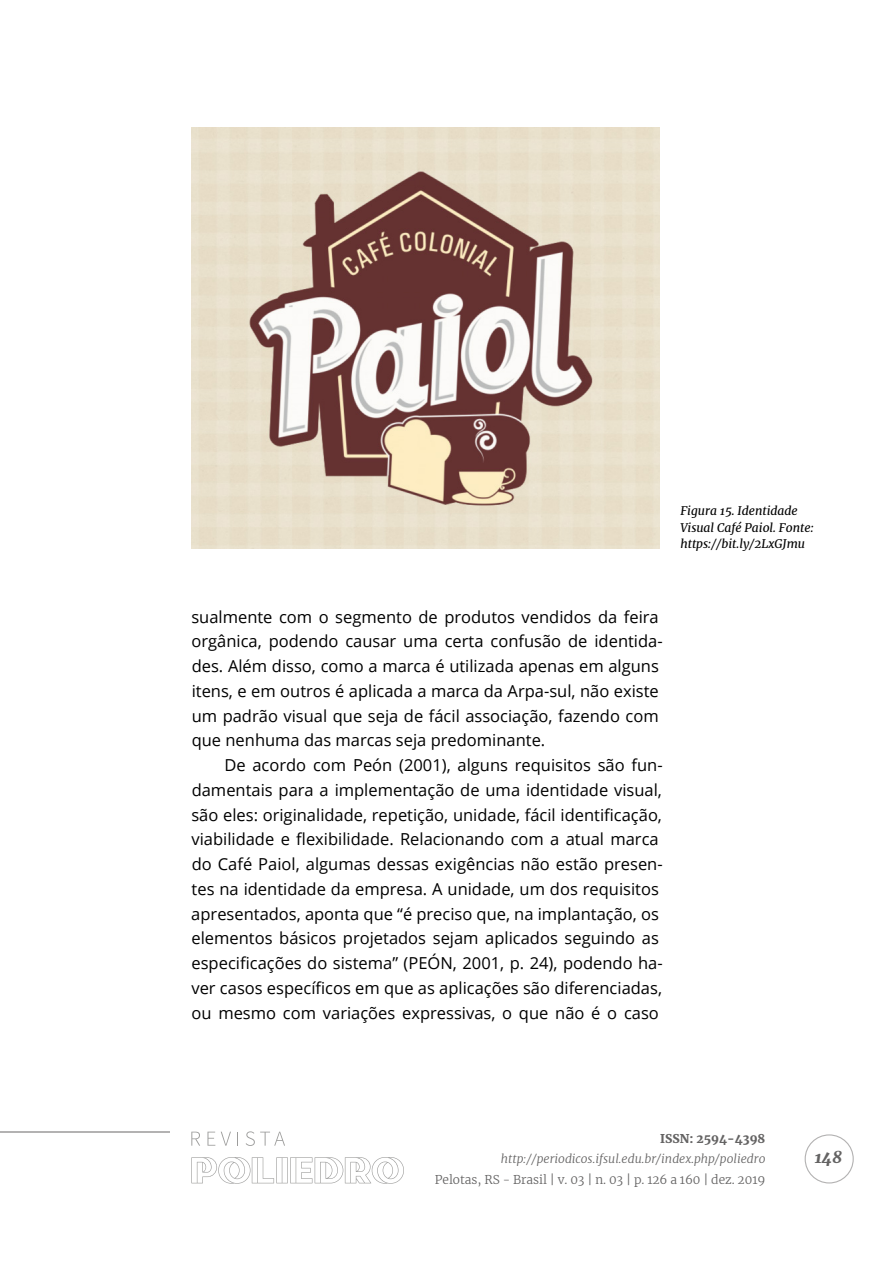
<style>
.page{position:relative;width:893px;height:1263px;background:#fff}
.page>*{position:absolute;margin:0;border:0;box-sizing:border-box;transform-origin:0 0}
.t1{font:16.5px/24.8px "Open Sans";color:#000}
.t2{font:italic 900 16.5px "Merriweather";color:#646363}
.t3{font:italic 12px/16.5px "Merriweather";color:#000}
.t4{font:italic 300 12px "Merriweather";color:#646363}
.t5{font:300 12px "Merriweather";color:#646363}
.t6{font:900 12px "Merriweather";color:#646363}
</style>
<div class="page">
<div style="left:805px;top:1134px;width:49px;height:49px;border:1px solid #b3b2b2;border-radius:50%"></div>
<svg style="left:191px;top:1157px;width:213px;height:27px"></svg>
<svg style="left:191px;top:1132px;width:9px;height:14px"></svg>
<svg style="left:207px;top:1132px;width:8px;height:14px"></svg>
<svg style="left:221px;top:1132px;width:10px;height:14px"></svg>
<svg style="left:237px;top:1132px;width:1px;height:14px"></svg>
<svg style="left:246px;top:1131px;width:39px;height:15px"></svg>
<hr style="left:0;top:1131px;width:170px;height:1px;background:#b3b2b2">
<img style="left:191px;top:128px;width:468px;height:420px">
<p class="t3" style="left:680px;top:502px;width:135px">Figura 15. Identidade<br>Visual Café Paiol. Fonte: https://bit.ly/2LxGJmu</p>
<p class="t1" style="left:191px;top:604px;width:473px">sualmente com o segmento de produtos vendidos da feira orgânica, podendo causar uma certa confusão de identida&shy;des. Além disso, como a marca é utilizada apenas em alguns itens, e em outros é aplicada a marca da Arpa-sul, não existe um padrão visual que seja de fácil associação, fazendo com que nenhuma das marcas seja predominante.</p>
<p class="t1" style="left:191px;top:752px;width:473px;text-indent:33px">De acordo com Peón (2001), alguns requisitos são fun&shy;damentais para a implementação de uma identidade visual, são eles: originalidade, repetição, unidade, fácil identificação, viabilidade e flexibilidade. Relacionando com a atual marca do Café Paiol, algumas dessas exigências não estão presen&shy;tes na identidade da empresa. A unidade, um dos requisitos apresentados, aponta que “é preciso que, na implantação, os elementos básicos projetados sejam aplicados seguindo as especificações do sistema” (PEÓN, 2001, p. 24), podendo ha&shy;ver casos específicos em que as aplicações são diferenciadas, ou mesmo com variações expressivas, o que não é o caso</p>
<p class="t6" style="left:660px;top:1130px;width:107px">ISSN: 2594-4398</p>
<p class="t4" style="left:501px;top:1151px;width:266px">http://periodicos.ifsul.edu.br/index.php/poliedro</p>
<p class="t5" style="left:435px;top:1171px;width:332px">Pelotas, RS - Brasil | v. 03 | n. 03 | p. 126 a 160 | dez. 2019</p>
<p class="t2" style="left:814px;top:1146px;width:29px">148</p>
</div>
